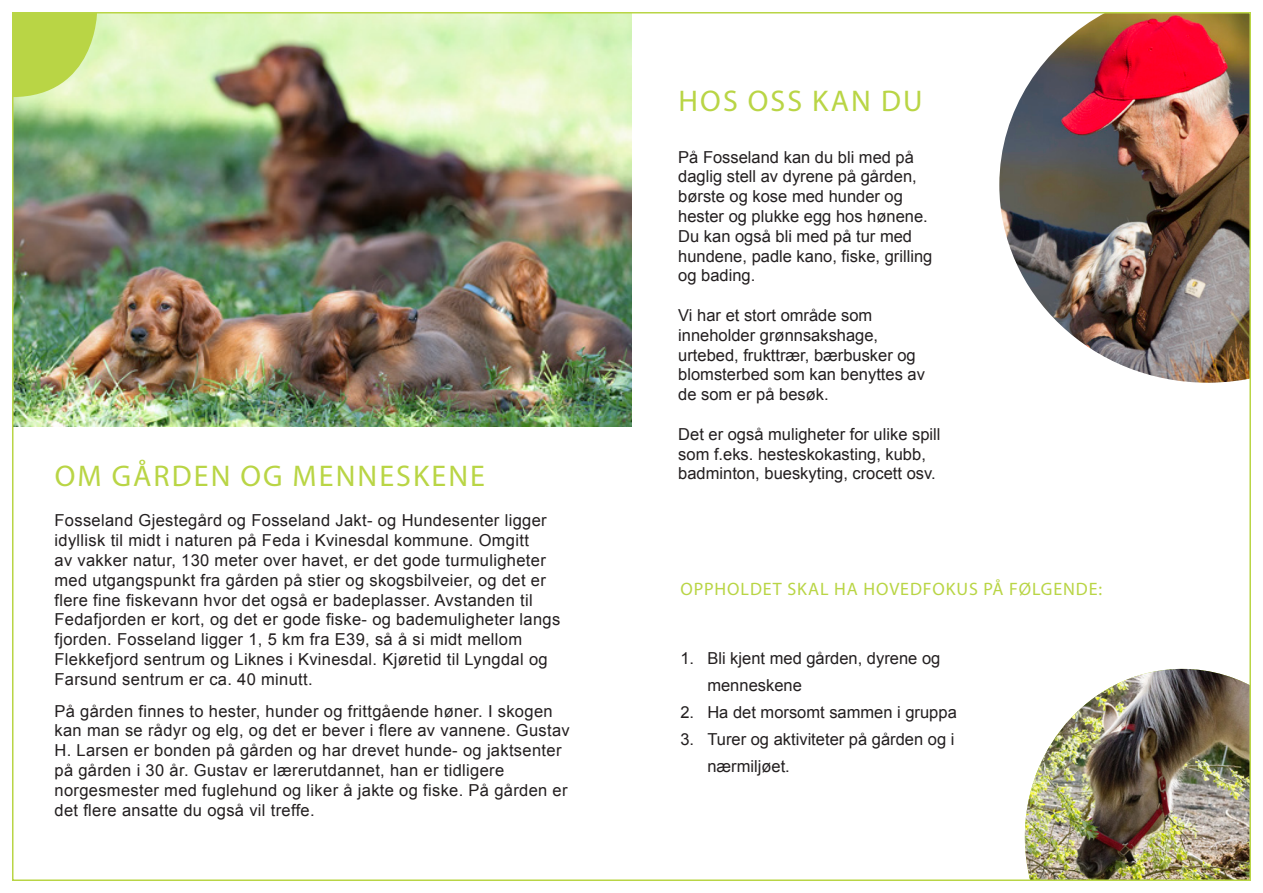
<style>
.page{position:relative;width:1263px;height:893px;background:#fff}
.page>*{position:absolute;margin:0;border:0;box-sizing:border-box;transform-origin:0 0}
.t1{font:30px "Myriad Pro";letter-spacing:.07em;color:#b9d545}
.t2{font:18px "Myriad Pro";letter-spacing:.05em;color:#b9d545}
.t3{font:16.5px/19.8px "Arial";letter-spacing:.02em;color:#231f20}
.t4{font:16.5px/19.8px "Arial";color:#231f20}
</style>
<div class="page">
<img style="left:15px;top:15px;width:616px;height:411px">
<img style="left:999px;top:15px;width:249px;height:368px">
<img style="left:1025px;top:669px;width:223px;height:209px">
<svg style="left:15px;top:15px;width:82px;height:82px;background:#c2dc60"></svg>
<p class="t1" style="left:55px;top:457px;width:432px">OM GÅRDEN OG MENNESKENE</p>
<p class="t3" style="left:55px;top:511px;width:507px">Fosseland Gjestegård og Fosseland Jakt- og Hundesenter ligger idyllisk til midt i naturen på Feda i Kvinesdal kommune. Omgitt<br>av vakker natur, 130 meter over havet, er det gode turmuligheter med utgangspunkt fra gården på stier og skogsbilveier, og det er flere fine fiskevann hvor det også er badeplasser. Avstanden til Fedafjorden er kort, og det er gode fiske- og bademuligheter langs fjorden. Fosseland ligger 1, 5 km fra E39, så å si midt mellom Flekkefjord sentrum og Liknes i Kvinesdal. Kjøretid til Lyngdal og Farsund sentrum er ca. 40 minutt.</p>
<p class="t3" style="left:55px;top:701px;width:517px">På gården finnes to hester, hunder og frittgående høner. I skogen kan man se rådyr og elg, og det er bever i flere av vannene. Gustav H. Larsen er bonden på gården og har drevet hunde- og jaktsenter på gården i 30 år. Gustav er lærerutdannet, han er tidligere norgesmester med fuglehund og liker å jakte og fiske. På gården er det flere ansatte du også vil treffe.</p>
<p class="t1" style="left:678px;top:82px;width:245px">HOS OSS KAN DU</p>
<p class="t4" style="left:678px;top:147px;width:256px">På Fosseland kan du bli med på daglig stell av dyrene på gården, børste og kose med hunder og hester og plukke egg hos hønene.<br>Du kan også bli med på tur med hundene, padle kano, fiske, grilling og bading.</p>
<p class="t4" style="left:678px;top:305px;width:248px">Vi har et stort område som inneholder grønnsakshage, urtebed, frukttrær, bærbusker og blomsterbed som kan benyttes av de som er på besøk.</p>
<p class="t4" style="left:678px;top:424px;width:264px">Det er også muligheter for ulike spill som f.eks. hesteskokasting, kubb, badminton, bueskyting, crocett osv.</p>
<p class="t2" style="left:680px;top:578px;width:423px">OPPHOLDET SKAL HA HOVEDFOKUS PÅ FØLGENDE:</p>
<p class="t4" style="left:707px;top:645px;width:234px;line-height:27px;text-indent:-27px">1. Bli kjent med gården, dyrene og menneskene</p>
<p class="t4" style="left:680px;top:702px;width:278px">2. Ha det morsomt sammen i gruppa</p>
<p class="t4" style="left:707px;top:726px;width:248px;line-height:27px;text-indent:-27px">3. Turer og aktiviteter på gården og i nærmiljøet.</p>
</div>
